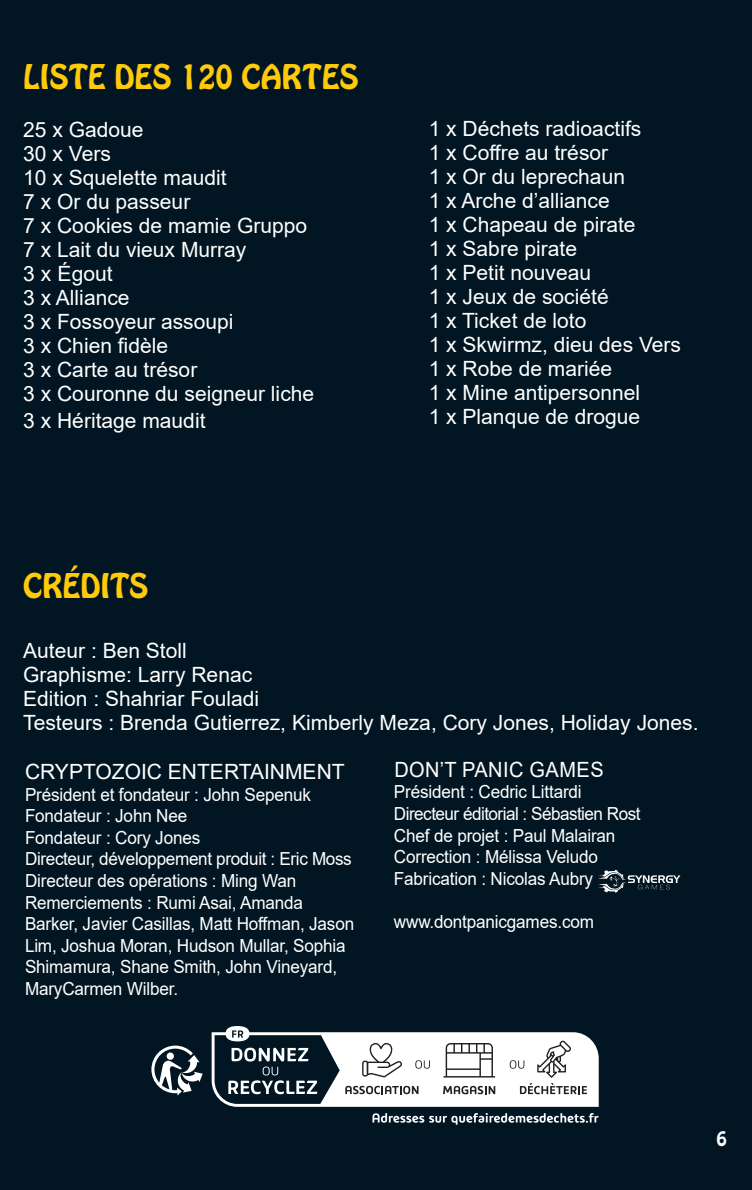
<style>
.page{position:relative;width:752px;height:1190px;background:#fff}
.page>*{position:absolute;margin:0;border:0;box-sizing:border-box;transform-origin:0 0}
.t1{font:30px "Hobo Std";color:#feca0a}
.texte_courant{font:21px/24px "Arial";color:#fff}
.texte_courant-2{font:21px "Arial";letter-spacing:.025em;color:#fff;scale:.95 1}
.t2{font:18px/21.6px "Arial";letter-spacing:-.01em;color:#fff;scale:.95 1}
.texte_courant-3{font:18px "Hobo Std";color:#fff}
</style>
<div class="page">
<div style="left:0;top:0;width:751px;height:1190px;background:#011622"></div>
<svg style="left:598px;top:869px;width:82px;height:24px"></svg>
<svg style="left:151px;top:1046px;width:51px;height:49px"></svg>
<svg style="left:372px;top:1113px;width:226px;height:12px"></svg>
<svg style="left:211px;top:1026px;width:387px;height:81px"></svg>
<h1 class="t1" style="left:23px;top:56px;width:337px">LISTE DES 120 CARTES</h1>
<p class="texte_courant" style="left:23px;top:117px;width:292px">25 x Gadoue<br>30 x Vers<br>10 x Squelette maudit<br>7 x Or du passeur<br>7 x Cookies de mamie Gruppo<br>7 x Lait du vieux Murray<br>3 x Égout<br>3 x Alliance<br>3 x Fossoyeur assoupi<br>3 x Chien fidèle<br>3 x Carte au trésor<br>3 x Couronne du seigneur liche</p>
<p class="texte_courant" style="left:23px;top:408px;width:184px">3 x Héritage maudit</p>
<p class="texte_courant" style="left:428px;top:116px;width:214px">1 x Déchets radioactifs</p>
<p class="texte_courant" style="left:428px;top:140px;width:181px">1 x Coffre au trésor</p>
<p class="texte_courant" style="left:428px;top:164px;width:198px">1 x Or du leprechaun</p>
<p class="texte_courant" style="left:428px;top:188px;width:182px">1 x Arche d’alliance</p>
<p class="texte_courant" style="left:428px;top:212px;width:208px">1 x Chapeau de pirate</p>
<p class="texte_courant" style="left:428px;top:236px;width:150px">1 x Sabre pirate</p>
<p class="texte_courant" style="left:428px;top:260px;width:164px">1 x Petit nouveau</p>
<p class="texte_courant" style="left:428px;top:284px;width:181px">1 x Jeux de société</p>
<p class="texte_courant" style="left:428px;top:308px;width:159px">1 x Ticket de loto</p>
<p class="texte_courant" style="left:428px;top:332px;width:254px">1 x Skwirmz, dieu des Vers</p>
<p class="texte_courant" style="left:428px;top:356px;width:185px">1 x Robe de mariée</p>
<p class="texte_courant" style="left:428px;top:380px;width:213px">1 x Mine antipersonnel</p>
<p class="texte_courant" style="left:428px;top:404px;width:213px">1 x Planque de drogue</p>
<h1 class="t1" style="left:23px;top:565px;width:127px">CRÉDITS</h1>
<p class="texte_courant" style="left:23px;top:638px;width:676px">Auteur : Ben Stoll<br>Graphisme: Larry Renac<br>Edition : Shahriar Fouladi<br>Testeurs : Brenda Gutierrez, Kimberly Meza, Cory Jones, Holiday Jones.</p>
<p class="texte_courant" style="left:25px;top:759px;width:321px">CRYPTOZOIC ENTERTAINMENT</p>
<p class="t2" style="left:25px;top:783px;width:348px">Président et fondateur : John Sepenuk Fondateur : John Nee<br>Fondateur : Cory Jones<br>Directeur, développement produit : Eric Moss Directeur des opérations : Ming Wan Remerciements : Rumi Asai, Amanda Barker, Javier Casillas, Matt Hoffman, Jason Lim, Joshua Moran, Hudson Mullar, Sophia Shimamura, Shane Smith, John Vineyard, MaryCarmen Wilber.</p>
<p class="texte_courant-2" style="left:394px;top:755px;width:222px">DON’T PANIC GAMES</p>
<p class="t2" style="left:394px;top:781px;width:261px">Président : Cedric Littardi<br>Directeur éditorial : Sébastien Rost<br>Chef de projet : Paul Malairan<br>Correction : Mélissa Veludo<br>Fabrication : Nicolas Aubry</p>
<p class="t2" style="left:394px;top:911px;width:212px">www.dontpanicgames.com</p>
<p class="texte_courant-3" style="left:716px;top:1126px;width:12px">6</p>
</div>
